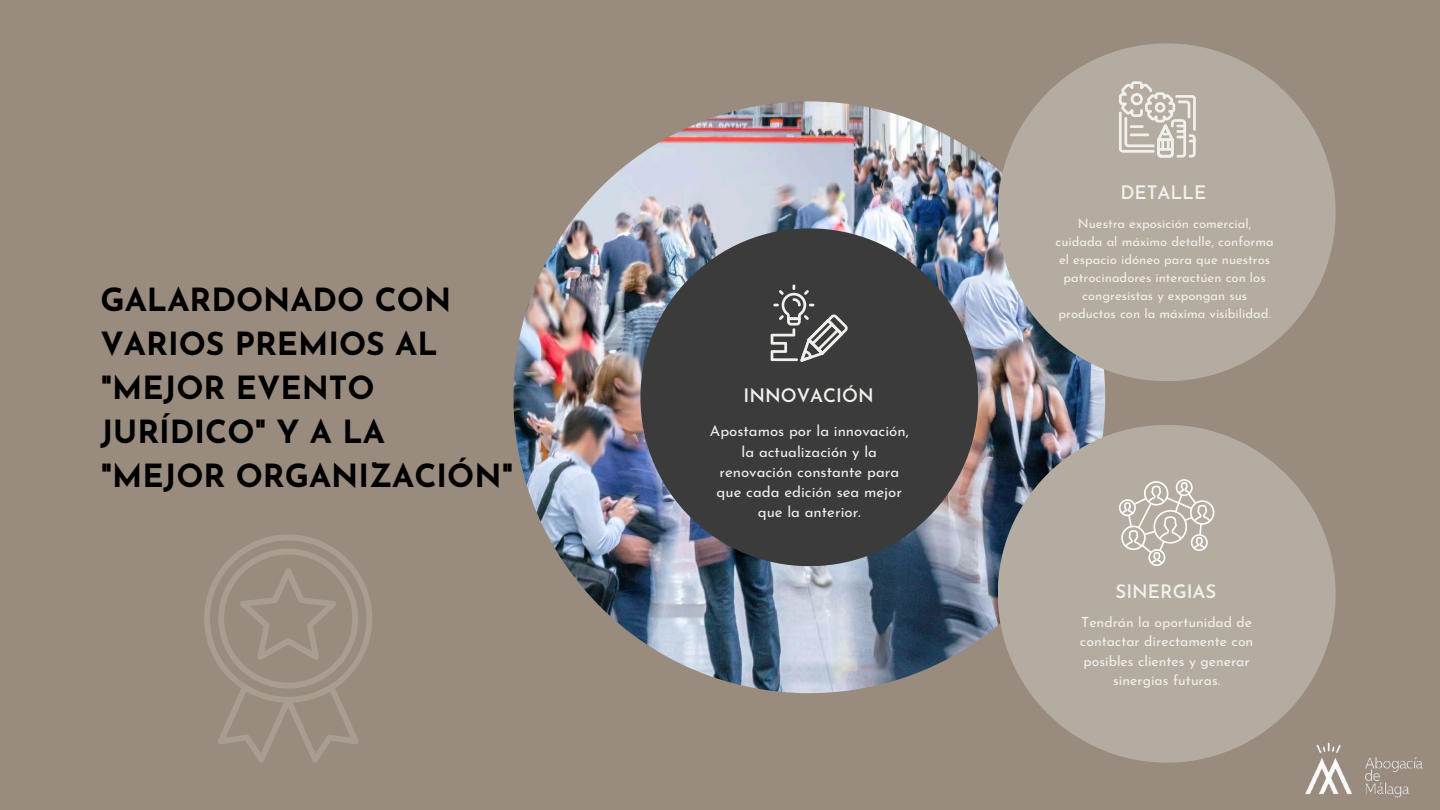
<style>
.page{position:relative;width:1440px;height:810px;background:#998b7d}
.page>*{position:absolute;margin:0;border:0;box-sizing:border-box;transform-origin:0 0}
.t1{font:700 31.9px/44.2px "Josefin Sans";color:#000}
.t2{font:600 18.6px "Josefin Sans";color:#f2f0ec}
.t3{font:15px/20.2px "Josefin Sans";color:#f2f0ec;text-align:center}
.t4{font:14px/19.5px "Josefin Sans";color:#f2f0ec;text-align:center}
.t5{font:13px/18px "Josefin Sans";color:#f2f0ec;text-align:center}
</style>
<div class="page">
<img style="left:513px;top:101px;width:592px;height:592px;border-radius:50%">
<div style="left:640px;top:228px;width:338px;height:338px;background:#3b3b3b;border-radius:50%"></div>
<div style="left:998px;top:43px;width:338px;height:338px;background:#b4aca0;border-radius:50%"></div>
<div style="left:998px;top:425px;width:338px;height:338px;background:#b4aca0;border-radius:50%"></div>
<svg style="left:771px;top:285px;width:77px;height:77px"></svg>
<svg style="left:1119px;top:81px;width:77px;height:77px"></svg>
<svg style="left:1119px;top:479px;width:95px;height:87px"></svg>
<img style="left:1305px;top:742px;width:118px;height:56px">
<svg style="left:204px;top:535px;width:168px;height:227px"></svg>
<h1 class="t1" style="left:100px;top:281px;width:414px">GALARDONADO CON<br>VARIOS PREMIOS AL "MEJOR EVENTO<br>JURÍDICO" Y A LA "MEJOR ORGANIZACIÓN"</h1>
<h2 class="t2" style="left:744px;top:388px;width:132px">INNOVACIÓN</h2>
<p class="t3" style="left:710px;top:422px;width:200px">Apostamos por la innovación, la actualización y la renovación constante para que cada edición sea mejor que la anterior.</p>
<h2 class="t2" style="left:1120px;top:185px;width:87px">DETALLE</h2>
<p class="t5" style="left:1056px;top:215px;width:220px">Nuestra exposición comercial, cuidada al máximo detalle, conforma el espacio idóneo para que nuestros patrocinadores interactúen con los congresistas y expongan sus productos con la máxima visibilidad.</p>
<h2 class="t2" style="left:1116px;top:584px;width:102px">SINERGIAS</h2>
<p class="t4" style="left:1080px;top:613px;width:175px">Tendrán la oportunidad de contactar directamente con posibles clientes y generar sinergias futuras.</p>
</div>
